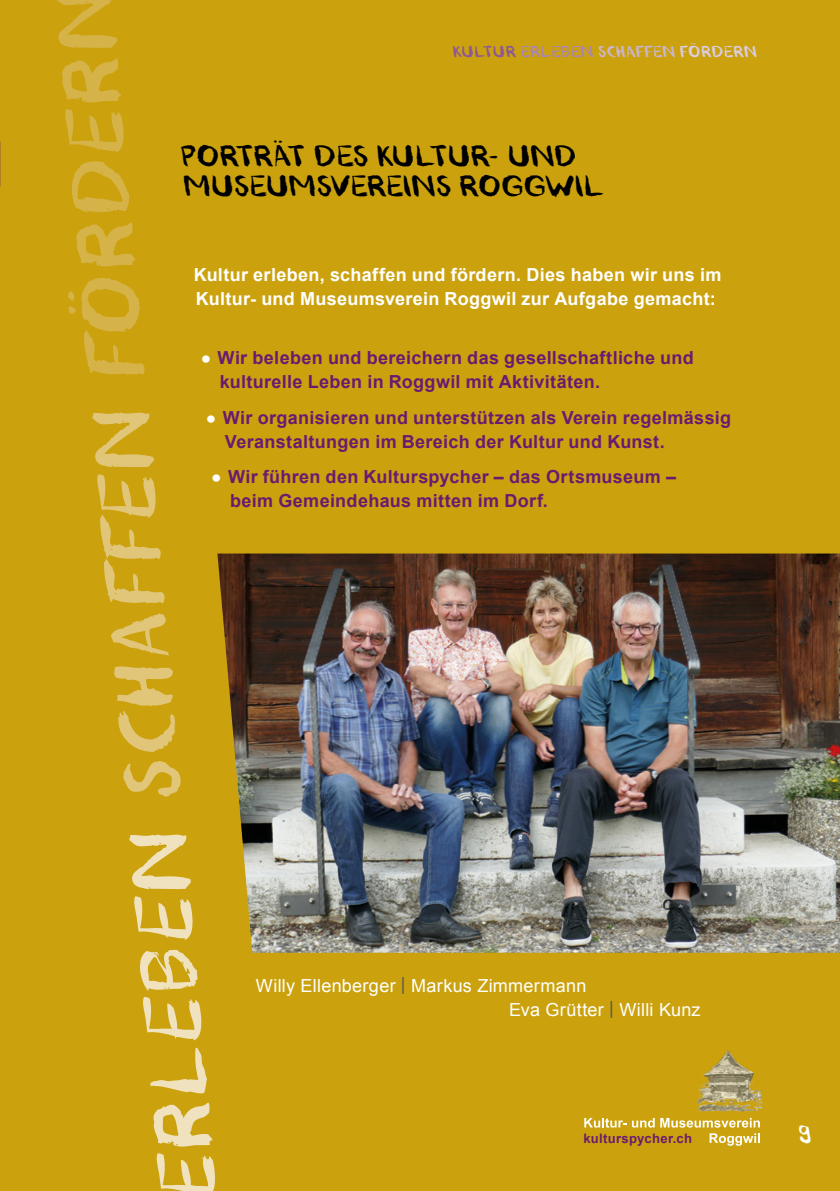
<style>
.page{position:relative;width:840px;height:1191px;background:#fff}
.page>*{position:absolute;margin:0;border:0;box-sizing:border-box;transform-origin:0 0}
.t1{font:70px "Blemished";color:#e1c67a}
.t2{font:italic 26px/30px "Blemished";color:#000}
.t3{font:italic 22px "Blemished";color:#fff}
.t4{font:700 18px/24px "Arial";letter-spacing:.02em;color:#691b70}
.t5{font:700 18px/24px "Arial";letter-spacing:.02em;color:#fff}
.t6{font:18px/24px "Arial";letter-spacing:.015em;color:#fff}
.t7{font:italic 14px "Blemished";color:#c9b5d3}
.t8{font:700 13px "Arial";letter-spacing:.025em;color:#691b70}
.s1{color:#f0e2bf}
.s2{color:#d6b349}
.s3{color:#8e5894}
.s4{color:#aa85b3}
.s5{color:#dacde2}
.s6{font-size:26px;color:#fff}
.s7{color:#575756}
</style>
<div class="page">
<div style="left:0;top:0;width:839px;height:1191px;background:#cba20e"></div>
<img style="left:217px;top:553px;width:622px;height:399px">
<img style="left:697px;top:1050px;width:66px;height:62px">
<svg style="left:584px;top:1118px;width:70px;height:9px"></svg>
<svg style="left:660px;top:1118px;width:99px;height:9px"></svg>
<svg style="left:709px;top:1133px;width:50px;height:12px"></svg>
<h1 class="t1" style="left:142px;top:1203px;width:1216px;rotate:-95deg"><span class="s1">ERLEBEN</span> SCHAFFEN <span class="s2">FÖRDERN</span></h1>
<p class="t7" style="left:454px;top:42px;width:308px"><span class="s3">KULTUR</span> <span class="s4">ERLEBEN</span> SCHAFFEN <span class="s5">FÖRDERN</span></p>
<h2 class="t2" style="left:184px;top:142px;width:427px">PORTRÄT DES KULTUR- UND<br>MUSEUMSVEREINS ROGGWIL</h2>
<p class="t5" style="left:194px;top:263px;width:529px">Kultur erleben, schaffen und fördern. Dies haben wir uns im<br>Kultur- und Museumsverein Roggwil zur Aufgabe gemacht:</p>
<p class="t4" style="left:219px;top:347px;width:475px;text-indent:-18px"><span class="s6">•</span> Wir beleben und bereichern das gesellschaftliche und kulturelle Leben in Roggwil mit Aktivitäten.</p>
<p class="t4" style="left:225px;top:406px;width:507px;text-indent:-18px"><span class="s6">•</span> Wir organisieren und unterstützen als Verein regelmässig<br>Veranstaltungen im Bereich der Kultur und Kunst.</p>
<p class="t4" style="left:230px;top:465px;width:447px;text-indent:-18px"><span class="s6">•</span> Wir führen den Kulturspycher – das Ortsmuseum – beim Gemeindehaus mitten im Dorf.</p>
<p class="t6" style="left:509px;top:973px;width:193px;text-indent:-253px">Willy Ellenberger <span class="s7">|</span> Markus Zimmermann<br>Eva Grütter <span class="s7">|</span> Willi Kunz</p>
<p class="t8" style="left:583px;top:1129px;width:110px">kulturspycher.ch</p>
<p class="t3" style="left:800px;top:1119px;width:20px">9</p>
</div>
